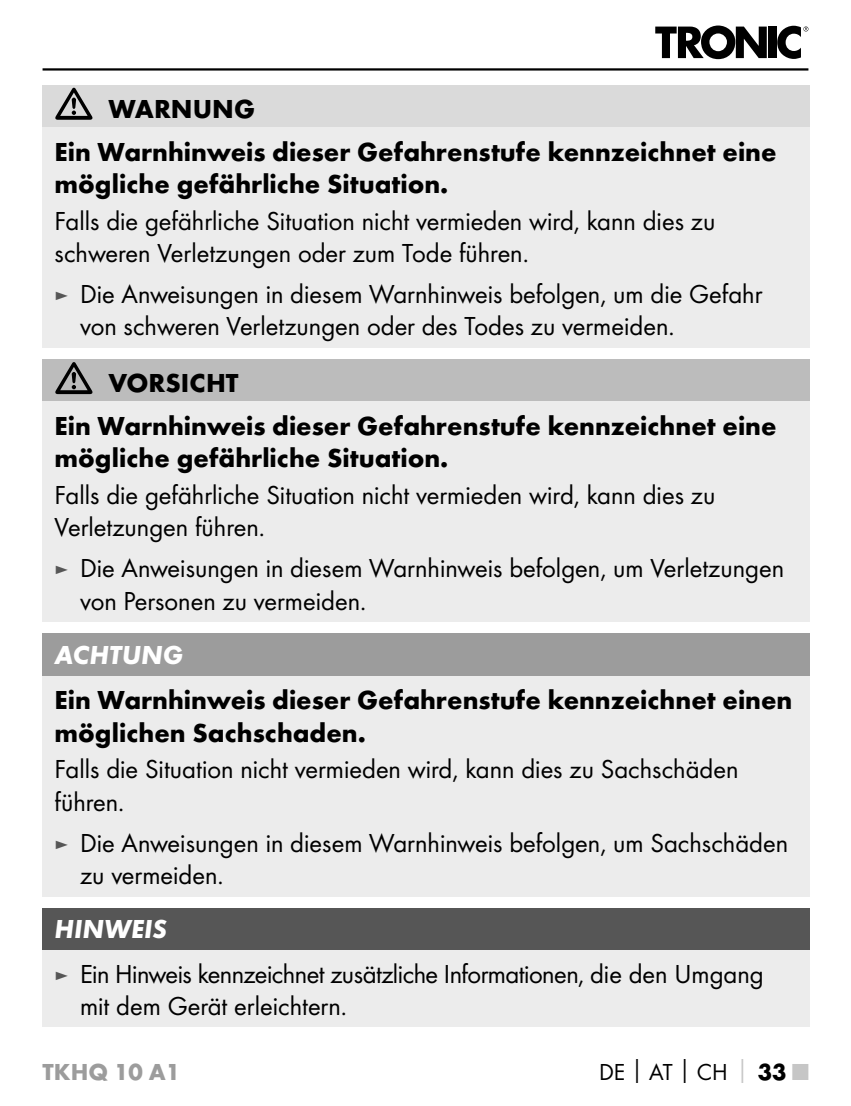
<style>
.page{position:relative;width:851px;height:1106px;background:#fff}
.page>*{position:absolute;margin:0;border:0;box-sizing:border-box;transform-origin:0 0}
.t1{font:27px/32.4px "Futura Boo";color:#000}
.t2{font:700 27px/42.6px "Futura";color:#000}
.t3{font:27px/32.4px "Futura Boo";letter-spacing:-.02em;color:#000}
.t4{font:italic 700 27px "Futura";color:#fff}
.t5{font:24px "Futura Boo";color:#000}
.t6{font:700 24px "Futura";color:#9c9c9c}
.s1{font-size:21px;color:#565656}
.s2{font-family:"Futura";font-weight:700}
.s3{font-family:"Futura";font-weight:700;color:#c6c6c6}
</style>
<div class="page">
<hr style="left:43px;top:68px;width:765px;height:3px;background:#000">
<svg style="left:655px;top:26px;width:111px;height:33px"></svg>
<div style="left:768px;top:27px;width:8px;height:31px;background:#000"></div>
<svg style="left:777px;top:26px;width:31px;height:33px"></svg>
<div style="left:43px;top:85px;width:766px;height:42px;background:#dadada"></div>
<div style="left:43px;top:127px;width:766px;height:220px;background:#ececec"></div>
<svg style="left:55px;top:88px;width:37px;height:32px"></svg>
<div style="left:43px;top:359px;width:766px;height:42px;background:#bcbcbc"></div>
<div style="left:43px;top:401px;width:766px;height:221px;background:#ececec"></div>
<svg style="left:55px;top:362px;width:37px;height:32px"></svg>
<div style="left:43px;top:634px;width:766px;height:42px;background:#9c9c9c"></div>
<div style="left:43px;top:676px;width:766px;height:220px;background:#ececec"></div>
<div style="left:43px;top:908px;width:766px;height:42px;background:#565656"></div>
<div style="left:43px;top:950px;width:766px;height:77px;background:#ececec"></div>
<p class="t2" style="left:55px;top:87px;width:723px;text-indent:54px">WARNUNG<br>Ein Warnhinweis dieser Gefahrenstufe kennzeichnet eine</p>
<p class="t2" style="left:55px;top:162px;width:393px">mögliche gefährliche Situation.</p>
<p class="t1" style="left:55px;top:204px;width:662px">Falls die gefährliche Situation nicht vermieden wird, kann dies zu schweren Verletzungen oder zum Tode führen.</p>
<p class="t1" style="left:80px;top:278px;width:683px;text-indent:-26px"><span class="s1">►</span> Die Anweisungen in diesem Warnhinweis befolgen, um die Gefahr von schweren Verletzungen oder des Todes zu vermeiden.</p>
<p class="t2" style="left:55px;top:361px;width:723px;text-indent:54px">VORSICHT<br>Ein Warnhinweis dieser Gefahrenstufe kennzeichnet eine</p>
<p class="t2" style="left:55px;top:436px;width:393px">mögliche gefährliche Situation.</p>
<p class="t1" style="left:55px;top:478px;width:662px">Falls die gefährliche Situation nicht vermieden wird, kann dies zu<br>Verletzungen führen.</p>
<p class="t1" style="left:80px;top:552px;width:705px;text-indent:-26px"><span class="s1">►</span> Die Anweisungen in diesem Warnhinweis befolgen, um Verletzungen von Personen zu vermeiden.</p>
<p class="t4" style="left:55px;top:637px;width:130px">ACHTUNG</p>
<p class="t2" style="left:55px;top:683px;width:739px;line-height:32.4px">Ein Warnhinweis dieser Gefahrenstufe kennzeichnet einen möglichen Sachschaden.</p>
<p class="t1" style="left:55px;top:753px;width:685px">Falls die Situation nicht vermieden wird, kann dies zu Sachschäden führen.</p>
<p class="t1" style="left:80px;top:826px;width:709px;text-indent:-26px"><span class="s1">►</span> Die Anweisungen in diesem Warnhinweis befolgen, um Sachschäden zu vermeiden.</p>
<p class="t4" style="left:55px;top:912px;width:114px">HINWEIS</p>
<p class="t3" style="left:80px;top:957px;width:685px;text-indent:-26px"><span class="s1">►</span> Ein Hinweis kennzeichnet zusätzliche Informationen, die den Umgang mit dem Gerät erleichtern.</p>
<p class="t6" style="left:43px;top:1057px;width:139px">TKHQ 10 A1</p>
<p class="t5" style="left:599px;top:1058px;width:211px">DE<span class="s2">│</span>AT<span class="s2">│</span>CH<span class="s3">│</span><span class="s2">33</span> <span class="s3">■</span></p>
</div>
